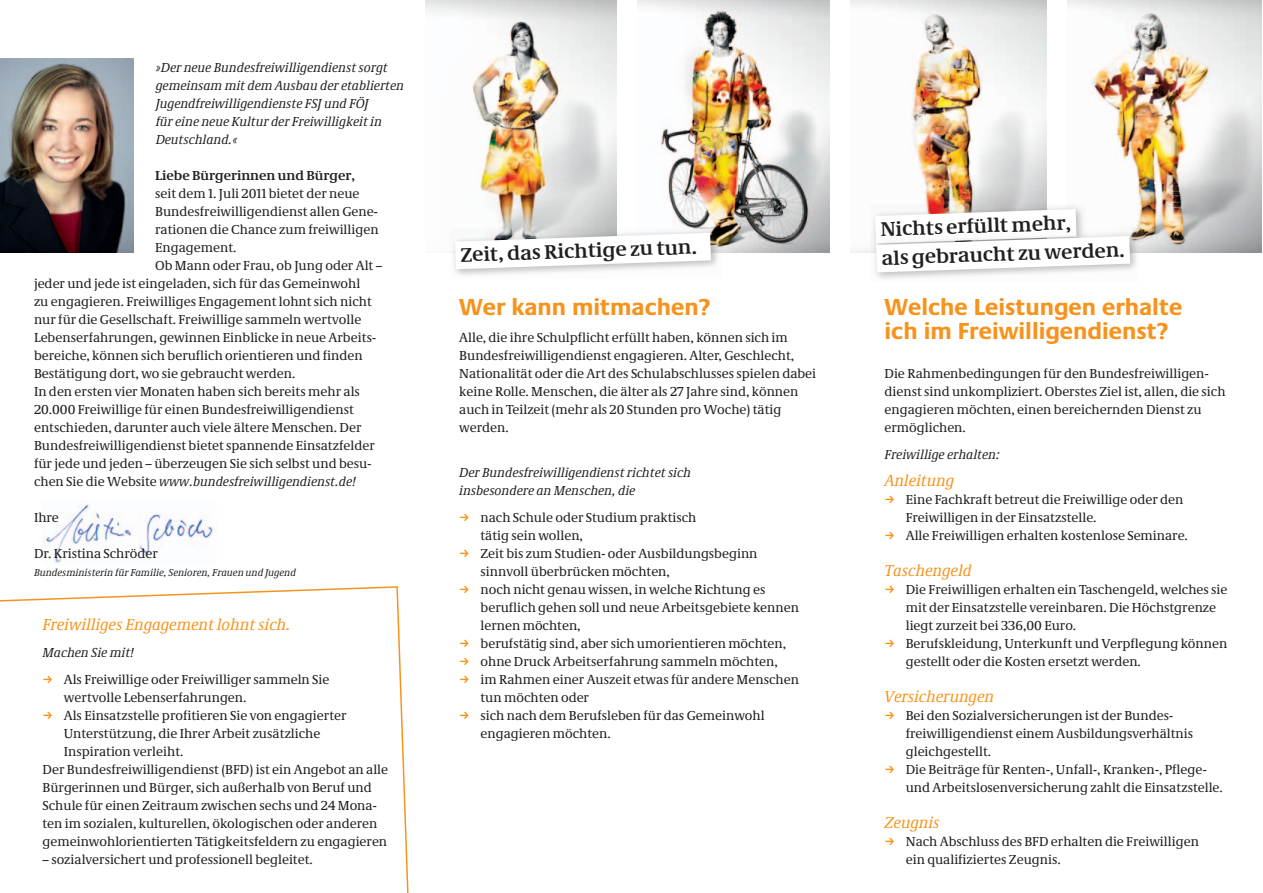
<style>
.page{position:relative;width:1263px;height:893px;background:#fff}
.page>*{position:absolute;margin:0;border:0;box-sizing:border-box;transform-origin:0 0}
.t1{font:700 24px/24px "Neue Praxis";color:#f7931d}
.t2{font:700 20.4px "Neue Demos";color:#231f20}
.t3{font:italic 16.5px "Neue Demos";color:#f7931d}
.t4{font:13.5px/18px "Neue Demos";color:#231f20}
.t5{font:italic 13.5px/18px "Neue Demos";color:#231f20}
.t6{font:700 13.5px "Neue Demos";color:#231f20}
.t7{font:italic 10.5px "Neue Demos";color:#231f20}
.s1{font-style:normal}
.s2{font-style:italic}
.s3{font-family:"FF Dingbests";color:#f7931d}
</style>
<div class="page">
<img style="left:425px;top:0;width:192px;height:228px">
<img style="left:850px;top:0;width:196px;height:252px">
<img style="left:1067px;top:0;width:195px;height:252px">
<img style="left:638px;top:0;width:191px;height:252px">
<img style="left:0;top:59px;width:134px;height:193px">
<svg style="left:0;top:586px;width:409px;height:307px"></svg>
<div style="left:870px;top:204px;width:216px;height:49px;background:#231f20;opacity:.3"></div>
<div style="left:450px;top:228px;width:270px;height:50px;background:#231f20;opacity:.3"></div>
<svg style="left:455px;top:233px;width:256px;height:36px"></svg>
<div style="left:871px;top:231px;width:268px;height:51px;background:#231f20;opacity:.3"></div>
<svg style="left:875px;top:209px;width:255px;height:63px"></svg>
<img style="left:43px;top:504px;width:171px;height:60px">
<p class="t5" style="left:156px;top:58px;width:250px">»Der neue Bundesfreiwilligendienst sorgt gemeinsam mit dem Ausbau der etablierten Jugendfreiwilligendienste FSJ und FÖJ<br>für eine neue Kultur der Freiwilligkeit in Deutschland.«</p>
<p class="t6" style="left:155px;top:167px;width:201px">Liebe Bürgerinnen und Bürger,</p>
<p class="t4" style="left:155px;top:184px;width:206px">seit dem 1. Juli 2011 bietet der neue</p>
<p class="t4" style="left:155px;top:202px;width:224px">Bundesfreiwilligendienst allen Gene-</p>
<p class="t4" style="left:155px;top:220px;width:225px">rationen die Chance zum freiwilligen</p>
<p class="t4" style="left:155px;top:238px;width:83px">Engagement.</p>
<p class="t4" style="left:155px;top:256px;width:228px">Ob Mann oder Frau, ob Jung oder Alt –</p>
<p class="t4" style="left:34px;top:274px;width:328px">jeder und jede ist eingeladen, sich für das Gemeinwohl</p>
<p class="t4" style="left:34px;top:292px;width:339px">zu engagieren. Freiwilliges Engagement lohnt sich nicht</p>
<p class="t4" style="left:34px;top:310px;width:329px">nur für die Gesellschaft. Freiwillige sammeln wertvolle</p>
<p class="t4" style="left:34px;top:328px;width:344px">Lebenserfahrungen, gewinnen Einblicke in neue Arbeits-</p>
<p class="t4" style="left:34px;top:346px;width:330px">bereiche, können sich beruflich orientieren und finden</p>
<p class="t4" style="left:34px;top:364px;width:263px">Bestätigung dort, wo sie gebraucht werden.</p>
<p class="t4" style="left:34px;top:382px;width:327px">In den ersten vier Monaten haben sich bereits mehr als</p>
<p class="t4" style="left:34px;top:400px;width:321px">20.000 Freiwillige für einen Bundesfreiwilligendienst</p>
<p class="t4" style="left:34px;top:418px;width:329px">entschieden, darunter auch viele ältere Menschen. Der</p>
<p class="t4" style="left:34px;top:436px;width:342px">Bundesfreiwilligendienst bietet spannende Einsatzfelder</p>
<p class="t4" style="left:34px;top:454px;width:339px">für jede und jeden – überzeugen Sie sich selbst und besu-</p>
<p class="t5" style="left:34px;top:472px;width:323px"><span class="s1">chen Sie die Website</span> www.bundesfreiwilligendienst.de!</p>
<p class="t4" style="left:34px;top:508px;width:26px">Ihre</p>
<p class="t4" style="left:34px;top:544px;width:125px">Dr. Kristina Schröder</p>
<p class="t7" style="left:34px;top:566px;width:263px">Bundesministerin für Familie, Senioren, Frauen und Jugend</p>
<p class="t3" style="left:43px;top:614px;width:250px">Freiwilliges Engagement lohnt sich.</p>
<p class="t4" style="left:43px;top:639px;width:288px;line-height:27px"><span class="s2">Machen Sie mit!<br></span><span class="s3">f</span> Als Freiwillige oder Freiwilliger sammeln Sie</p>
<p class="t4" style="left:64px;top:688px;width:184px">wertvolle Lebenserfahrungen.</p>
<p class="t4" style="left:43px;top:706px;width:306px"><span class="s3">f</span> Als Einsatzstelle profitieren Sie von engagierter</p>
<p class="t4" style="left:64px;top:724px;width:258px">Unterstützung, die Ihrer Arbeit zusätzliche</p>
<p class="t4" style="left:64px;top:742px;width:121px">Inspiration verleiht.</p>
<p class="t4" style="left:43px;top:760px;width:347px">Der Bundesfreiwilligendienst (BFD) ist ein Angebot an alle</p>
<p class="t4" style="left:43px;top:778px;width:331px">Bürgerinnen und Bürger, sich außerhalb von Beruf und</p>
<p class="t4" style="left:43px;top:796px;width:336px">Schule für einen Zeitraum zwischen sechs und 24 Mona-</p>
<p class="t4" style="left:43px;top:814px;width:336px">ten im sozialen, kulturellen, ökologischen oder anderen</p>
<p class="t4" style="left:43px;top:832px;width:346px">gemeinwohlorientierten Tätigkeitsfeldern zu engagieren</p>
<p class="t4" style="left:43px;top:850px;width:272px">– sozialversichert und professionell begleitet.</p>
<h2 class="t2" style="left:880px;top:217px;width:192px;rotate:-2deg">Nichts erfüllt mehr,</h2>
<h2 class="t2" style="left:460px;top:243px;width:238px;rotate:-2deg">Zeit, das Richtige zu tun.</h2>
<h2 class="t2" style="left:881px;top:246px;width:245px;rotate:-2deg">als gebraucht zu werden.</h2>
<h1 class="t1" style="left:459px;top:295px;width:253px">Wer kann mitmachen?</h1>
<p class="t4" style="left:459px;top:328px;width:358px">Alle, die ihre Schulpflicht erfüllt haben, können sich im Bundesfreiwilligendienst engagieren. Alter, Geschlecht, Nationalität oder die Art des Schulabschlusses spielen dabei keine Rolle. Menschen, die älter als 27 Jahre sind, können auch in Teilzeit (mehr als 20 Stunden pro Woche) tätig werden.</p>
<p class="t5" style="left:459px;top:463px;width:233px">Der Bundesfreiwilligendienst richtet sich insbesondere an Menschen, die</p>
<p class="t4" style="left:459px;top:508px;width:239px"><span class="s3">f</span> nach Schule oder Studium praktisch</p>
<p class="t4" style="left:480px;top:526px;width:104px">tätig sein wollen,</p>
<p class="t4" style="left:459px;top:544px;width:300px"><span class="s3">f</span> Zeit bis zum Studien- oder Ausbildungsbeginn</p>
<p class="t4" style="left:480px;top:562px;width:191px">sinnvoll überbrücken möchten,</p>
<p class="t4" style="left:459px;top:580px;width:308px"><span class="s3">f</span> noch nicht genau wissen, in welche Richtung es</p>
<p class="t4" style="left:480px;top:598px;width:320px">beruflich gehen soll und neue Arbeitsgebiete kennen</p>
<p class="t4" style="left:480px;top:616px;width:102px">lernen möchten,</p>
<p class="t4" style="left:459px;top:634px;width:329px"><span class="s3">f</span> berufstätig sind, aber sich umorientieren möchten,</p>
<p class="t4" style="left:459px;top:652px;width:320px"><span class="s3">f</span> ohne Druck Arbeitserfahrung sammeln möchten,</p>
<p class="t4" style="left:459px;top:670px;width:341px"><span class="s3">f</span> im Rahmen einer Auszeit etwas für andere Menschen</p>
<p class="t4" style="left:480px;top:688px;width:110px">tun möchten oder</p>
<p class="t4" style="left:459px;top:706px;width:307px"><span class="s3">f</span> sich nach dem Berufsleben für das Gemeinwohl</p>
<p class="t4" style="left:480px;top:724px;width:132px">engagieren möchten.</p>
<h1 class="t1" style="left:884px;top:295px;width:299px">Welche Leistungen erhalte ich im Freiwilligendienst?</h1>
<p class="t4" style="left:884px;top:364px;width:342px">Die Rahmenbedingungen für den Bundesfreiwilligen&shy;dienst sind unkompliziert. Oberstes Ziel ist, allen, die sich engagieren möchten, einen bereichernden Dienst zu ermöglichen.</p>
<p class="t5" style="left:884px;top:445px;width:117px">Freiwillige erhalten:</p>
<p class="t3" style="left:884px;top:470px;width:71px">Anleitung</p>
<p class="t4" style="left:884px;top:490px;width:300px"><span class="s3">f</span> Eine Fachkraft betreut die Freiwillige oder den</p>
<p class="t4" style="left:906px;top:508px;width:192px">Freiwilligen in der Einsatzstelle.</p>
<p class="t4" style="left:884px;top:526px;width:305px"><span class="s3">f</span> Alle Freiwilligen erhalten kostenlose Seminare.</p>
<p class="t3" style="left:884px;top:560px;width:89px">Taschengeld</p>
<p class="t4" style="left:884px;top:580px;width:345px"><span class="s3">f</span> Die Freiwilligen erhalten ein Taschengeld, welches sie</p>
<p class="t4" style="left:906px;top:598px;width:312px">mit der Einsatzstelle vereinbaren. Die Höchstgrenze</p>
<p class="t4" style="left:906px;top:616px;width:172px">liegt zurzeit bei 336,00 Euro.</p>
<p class="t4" style="left:884px;top:634px;width:344px"><span class="s3">f</span> Berufskleidung, Unterkunft und Verpflegung können</p>
<p class="t4" style="left:906px;top:652px;width:237px">gestellt oder die Kosten ersetzt werden.</p>
<p class="t3" style="left:884px;top:686px;width:111px">Versicherungen</p>
<p class="t4" style="left:884px;top:706px;width:290px"><span class="s3">f</span> Bei den Sozialversicherungen ist der Bundes-</p>
<p class="t4" style="left:906px;top:724px;width:289px">freiwilligendienst einem Ausbildungsverhältnis</p>
<p class="t4" style="left:906px;top:742px;width:87px">gleichgestellt.</p>
<p class="t4" style="left:884px;top:760px;width:324px"><span class="s3">f</span> Die Beiträge für Renten-, Unfall-, Kranken-, Pflege-</p>
<p class="t4" style="left:906px;top:778px;width:318px">und Arbeitslosenversicherung zahlt die Einsatzstelle.</p>
<p class="t3" style="left:884px;top:812px;width:57px">Zeugnis</p>
<p class="t4" style="left:906px;top:832px;width:295px;text-indent:-21px"><span class="s3">f</span> Nach Abschluss des BFD erhalten die Freiwilligen ein qualifiziertes Zeugnis.</p>
</div>
